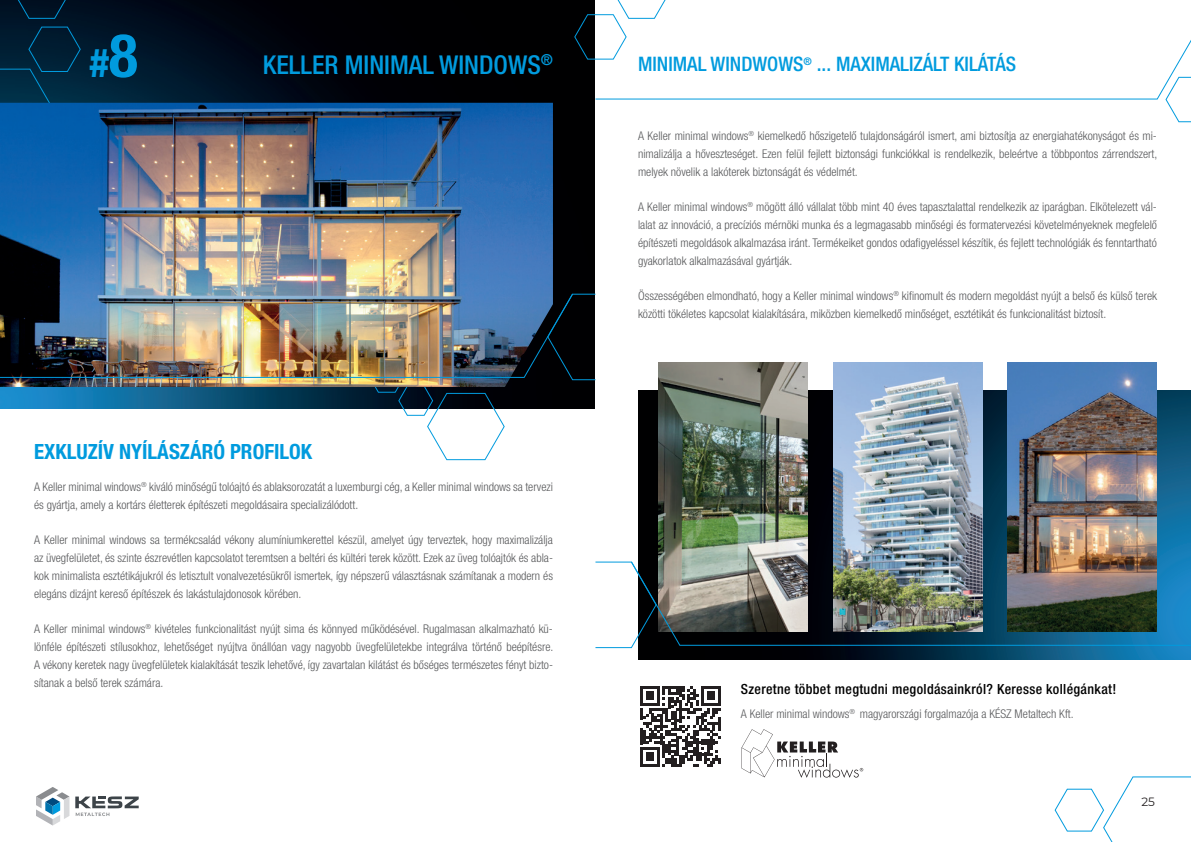
<style>
.page{position:relative;width:1191px;height:842px;background:#fff}
.page>*{position:absolute;margin:0;border:0;box-sizing:border-box;transform-origin:0 0}
.t1{font:700 condensed 40px "Helvetica Neue LT Pro";color:#009bde}
.t2{font:500 condensed 26px "Helvetica Neue LT Pro";color:#009bde}
.t3{font:700 condensed 21px "Helvetica Neue LT Pro";color:#009bde}
.t4{font:500 condensed 20px "Helvetica Neue LT Pro";color:#009bde}
.t5{font:500 condensed 14px "Helvetica Neue LT Pro";letter-spacing:.025em;color:#000}
.t6{font:300 condensed 12px/18px "Helvetica Neue LT Pro";color:#57585a;text-align:justify}
.t7{font:12px "Montserrat";color:#231f20}
.s1{font-size:60px}
</style>
<div class="page">
<img style="left:0;top:0;width:595px;height:408px">
<svg style="left:1054px;top:776px;width:137px;height:66px"></svg>
<svg style="left:1165px;top:100px;width:26px;height:23px"></svg>
<svg style="left:594px;top:40px;width:597px;height:60px"></svg>
<svg style="left:36px;top:787px;width:33px;height:38px"></svg>
<svg style="left:75px;top:796px;width:64px;height:20px"></svg>
<img style="left:638px;top:390px;width:553px;height:269px">
<img style="left:833px;top:362px;width:149px;height:198px">
<img style="left:659px;top:362px;width:149px;height:198px">
<img style="left:1008px;top:362px;width:149px;height:198px">
<svg style="left:369px;top:387px;width:136px;height:74px"></svg>
<svg style="left:0;top:26px;width:81px;height:77px;background:#00273f"></svg>
<svg style="left:15px;top:0;width:54px;height:19px"></svg>
<svg style="left:573px;top:0;width:95px;height:60px"></svg>
<img style="left:0;top:103px;width:553px;height:284px">
<img style="left:0;top:293px;width:547px;height:85px">
<svg style="left:547px;top:293px;width:49px;height:88px;background:#060d13"></svg>
<img style="left:638px;top:560px;width:553px;height:86px">
<svg style="left:595px;top:561px;width:62px;height:88px"></svg>
<svg style="left:640px;top:686px;width:81px;height:80px"></svg>
<svg style="left:741px;top:729px;width:122px;height:49px"></svg>
<h1 class="t1" style="left:90px;top:38px;width:49px">#<span class="s1">8</span></h1>
<h2 class="t2" style="left:263px;top:49px;width:291px">KELLER MINIMAL WINDOWS<sup>®</sup></h2>
<h3 class="t3" style="left:34px;top:439px;width:280px">EXKLUZÍV NYÍLÁSZÁRÓ PROFILOK</h3>
<p class="t6" style="left:34px;top:478px;width:520px">A Keller minimal windows<sup>®</sup> kiváló minőségű tolóajtó és ablaksorozatát a luxemburgi cég, a Keller minimal windows sa tervezi és gyártja, amely a kortárs életterek építészeti megoldásaira specializálódott.</p>
<p class="t6" style="left:34px;top:531px;width:520px">A Keller minimal windows sa termékcsalád vékony alumíniumkerettel készül, amelyet úgy terveztek, hogy maximalizálja az üvegfelületet, és szinte észrevétlen kapcsolatot teremtsen a beltéri és kültéri terek között. Ezek az üveg tolóajtók és abla&shy;kok minimalista esztétikájukról és letisztult vonalvezetésükről ismertek, így népszerű választásnak számítanak a modern és elegáns dizájnt kereső építészek és lakástulajdonosok körében.</p>
<p class="t6" style="left:34px;top:620px;width:521px">A Keller minimal windows<sup>®</sup> kivételes funkcionalitást nyújt sima és könnyed működésével. Rugalmasan alkalmazható kü&shy;lönféle építészeti stílusokhoz, lehetőséget nyújtva önállóan vagy nagyobb üvegfelületekbe integrálva történő beépítésre.<br>A vékony keretek nagy üvegfelületek kialakítását teszik lehetővé, így zavartalan kilátást és bőséges természetes fényt bizto&shy;sítanak a belső terek számára.</p>
<h3 class="t4" style="left:638px;top:52px;width:379px">MINIMAL WINDWOWS<sup>®</sup> ... MAXIMALIZÁLT KILÁTÁS</h3>
<p class="t6" style="left:638px;top:127px;width:521px">A Keller minimal windows<sup>®</sup> kiemelkedő hőszigetelő tulajdonságáról ismert, ami biztosítja az energiahatékonyságot és mi&shy;nimalizálja a hőveszteséget. Ezen felül fejlett biztonsági funkciókkal is rendelkezik, beleértve a többpontos zárrendszert, melyek növelik a lakóterek biztonságát és védelmét.</p>
<p class="t6" style="left:638px;top:198px;width:520px">A Keller minimal windows<sup>®</sup> mögött álló vállalat több mint 40 éves tapasztalattal rendelkezik az iparágban. Elkötelezett vál&shy;lalat az innováció, a precíziós mérnöki munka és a legmagasabb minőségi és formatervezési követelményeknek megfelelő építészeti megoldások alkalmazása iránt. Termékeiket gondos odafigyeléssel készítik, és fejlett technológiák és fenntartható gyakorlatok alkalmazásával gyártják.</p>
<p class="t6" style="left:638px;top:287px;width:520px">Összességében elmondható, hogy a Keller minimal windows<sup>®</sup> kifinomult és modern megoldást nyújt a belső és külső terek közötti tökéletes kapcsolat kialakítására, miközben kiemelkedő minőséget, esztétikát és funkcionalitást biztosít.</p>
<p class="t5" style="left:741px;top:681px;width:377px">Szeretne többet megtudni megoldásainkról? Keresse kollégánkat!</p>
<p class="t6" style="left:741px;top:704px;width:334px">A Keller minimal windows<sup>®</sup> magyarországi forgalmazója a KÉSZ Metaltech Kft.</p>
<p class="t7" style="left:1141px;top:793px;width:15px">25</p>
</div>
